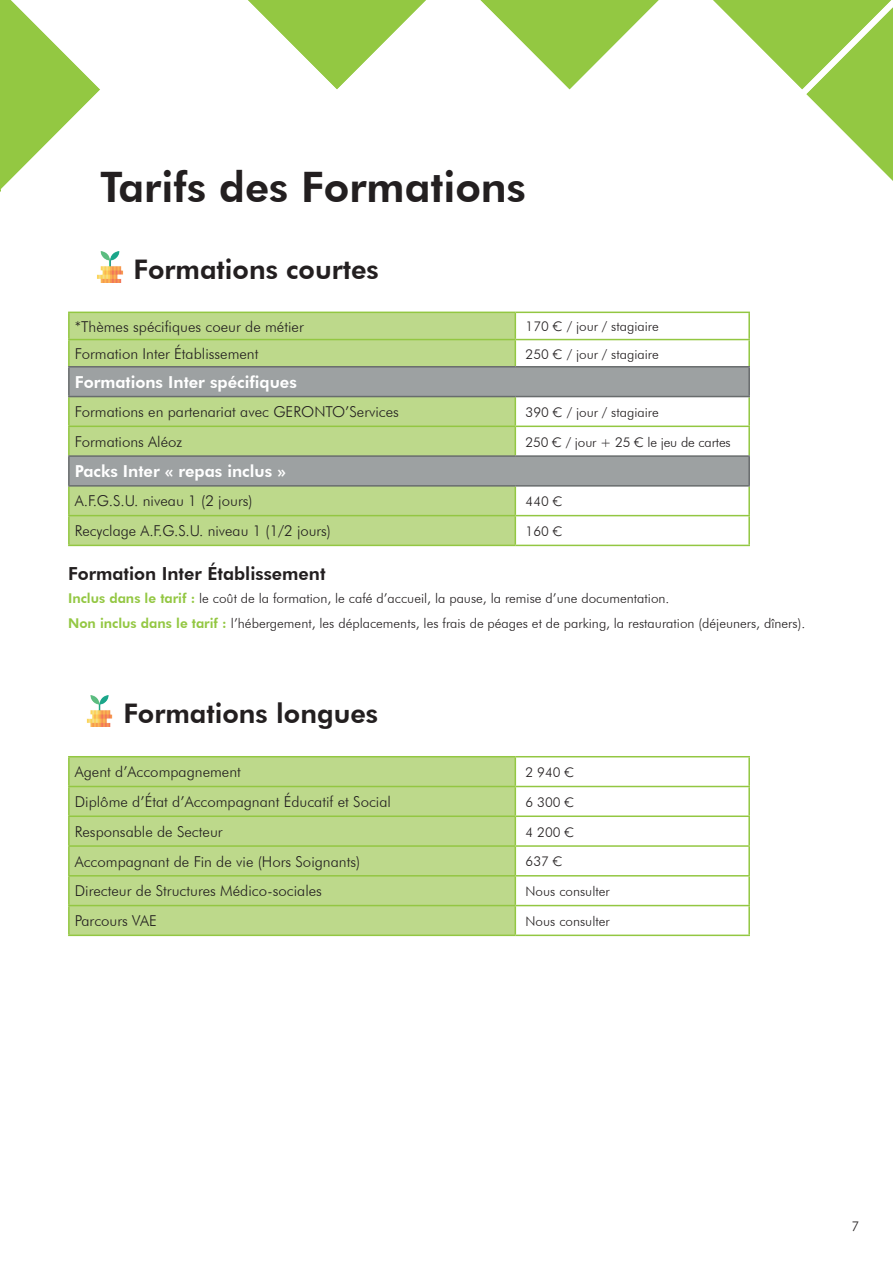
<style>
.page{position:relative;width:893px;height:1263px;background:#fff}
.page>*{position:absolute;margin:0;border:0;box-sizing:border-box;transform-origin:0 0}
.t1{font:800 42px "Futura BT";color:#231f20}
.t2{font:800 27px "Futura BT";color:#231f20}
.t3{font:800 18px "Futura BT";color:#231f20}
.t4{font:800 16.5px "Futura BT";color:#fff}
.t5{font:300 15px "Futura BT";color:#231f20}
.t6{font:300 13.5px/24.8px "Futura BT";color:#231f20}
.s1{font-family:"Aquawax"}
.s2{font-weight:800;color:#93c742}
</style>
<div class="page">
<img style="left:0;top:0;width:893px;height:192px">
<img style="left:97px;top:251px;width:27px;height:31px">
<img style="left:86px;top:696px;width:27px;height:30px">
<div style="left:70px;top:757px;width:445px;height:177px;background:#bdd98b"></div>
<hr style="left:68px;top:786px;width:447px;height:1px;background:#93c742">
<hr style="left:515px;top:786px;width:235px;height:1px;background:#93c742">
<hr style="left:68px;top:845px;width:447px;height:2px;background:#93c742">
<hr style="left:515px;top:845px;width:235px;height:2px;background:#93c742">
<hr style="left:68px;top:875px;width:447px;height:1px;background:#93c742">
<hr style="left:515px;top:875px;width:235px;height:1px;background:#93c742">
<hr style="left:68px;top:905px;width:447px;height:1px;background:#93c742">
<hr style="left:515px;top:905px;width:235px;height:1px;background:#93c742">
<hr style="left:68px;top:934px;width:447px;height:2px;background:#93c742">
<hr style="left:515px;top:934px;width:235px;height:2px;background:#93c742">
<hr style="left:68px;top:787px;width:2px;height:28px;background:#93c742">
<hr style="left:68px;top:847px;width:2px;height:28px;background:#93c742">
<hr style="left:68px;top:876px;width:2px;height:29px;background:#93c742">
<hr style="left:68px;top:906px;width:2px;height:28px;background:#93c742">
<svg style="left:515px;top:757px;width:1px;height:177px"></svg>
<hr style="left:748px;top:787px;width:2px;height:28px;background:#93c742">
<hr style="left:748px;top:847px;width:2px;height:28px;background:#93c742">
<hr style="left:748px;top:876px;width:2px;height:29px;background:#93c742">
<hr style="left:748px;top:906px;width:2px;height:28px;background:#93c742">
<hr style="left:68px;top:756px;width:447px;height:1px;background:#93c742">
<hr style="left:68px;top:757px;width:2px;height:29px;background:#93c742">
<hr style="left:515px;top:756px;width:235px;height:1px;background:#93c742">
<hr style="left:748px;top:757px;width:2px;height:29px;background:#93c742">
<hr style="left:68px;top:815px;width:447px;height:2px;background:#93c742">
<hr style="left:68px;top:817px;width:2px;height:28px;background:#93c742">
<hr style="left:515px;top:815px;width:235px;height:2px;background:#93c742">
<hr style="left:748px;top:817px;width:2px;height:28px;background:#93c742">
<div style="left:70px;top:313px;width:445px;height:232px;background:#bdd98b"></div>
<svg style="left:70px;top:367px;width:678px;height:118px;fill:#9da1a2"></svg>
<hr style="left:68px;top:515px;width:447px;height:1px;background:#93c742">
<hr style="left:515px;top:515px;width:235px;height:1px;background:#93c742">
<hr style="left:68px;top:545px;width:447px;height:1px;background:#93c742">
<hr style="left:515px;top:545px;width:235px;height:1px;background:#93c742">
<hr style="left:68px;top:397px;width:2px;height:29px;background:#93c742">
<hr style="left:68px;top:487px;width:2px;height:28px;background:#93c742">
<hr style="left:68px;top:516px;width:2px;height:29px;background:#93c742">
<svg style="left:515px;top:313px;width:1px;height:53px"></svg>
<svg style="left:515px;top:397px;width:1px;height:58px"></svg>
<svg style="left:515px;top:487px;width:1px;height:58px"></svg>
<hr style="left:748px;top:397px;width:2px;height:29px;background:#93c742">
<hr style="left:748px;top:487px;width:2px;height:28px;background:#93c742">
<hr style="left:748px;top:516px;width:2px;height:29px;background:#93c742">
<hr style="left:68px;top:312px;width:447px;height:1px;background:#93c742">
<hr style="left:68px;top:313px;width:2px;height:26px;background:#93c742">
<hr style="left:515px;top:312px;width:235px;height:1px;background:#93c742">
<hr style="left:748px;top:313px;width:2px;height:26px;background:#93c742">
<hr style="left:68px;top:339px;width:447px;height:1px;background:#93c742">
<hr style="left:68px;top:340px;width:2px;height:26px;background:#93c742">
<hr style="left:515px;top:339px;width:235px;height:1px;background:#93c742">
<hr style="left:748px;top:340px;width:2px;height:26px;background:#93c742">
<hr style="left:68px;top:426px;width:447px;height:1px;background:#93c742">
<hr style="left:68px;top:427px;width:2px;height:28px;background:#93c742">
<hr style="left:515px;top:426px;width:235px;height:1px;background:#93c742">
<hr style="left:748px;top:427px;width:2px;height:28px;background:#93c742">
<hr style="left:68px;top:366px;width:447px;height:1px;background:#686c6d">
<hr style="left:68px;top:367px;width:2px;height:29px;background:#686c6d">
<hr style="left:515px;top:366px;width:235px;height:1px;background:#686c6d">
<hr style="left:748px;top:367px;width:2px;height:29px;background:#686c6d">
<hr style="left:68px;top:396px;width:447px;height:1px;background:#686c6d">
<hr style="left:515px;top:396px;width:235px;height:1px;background:#686c6d">
<hr style="left:68px;top:455px;width:447px;height:2px;background:#686c6d">
<hr style="left:68px;top:457px;width:2px;height:28px;background:#686c6d">
<hr style="left:515px;top:455px;width:235px;height:2px;background:#686c6d">
<hr style="left:748px;top:457px;width:2px;height:28px;background:#686c6d">
<hr style="left:68px;top:485px;width:447px;height:2px;background:#686c6d">
<hr style="left:515px;top:485px;width:235px;height:2px;background:#686c6d">
<h1 class="t1" style="left:100px;top:161px;width:427px">Tarifs des Formations</h1>
<h2 class="t2" style="left:133px;top:253px;width:247px">Formations courtes</h2>
<p class="t5" style="left:75px;top:317px;width:230px">*Thèmes spécifiques coeur de métier</p>
<p class="t6" style="left:526px;top:314px;width:135px">170 <span class="s1">€</span> / jour / stagiaire</p>
<p class="t5" style="left:75px;top:344px;width:185px">Formation Inter Établissement</p>
<p class="t6" style="left:526px;top:341px;width:135px">250 <span class="s1">€</span> / jour / stagiaire</p>
<p class="t4" style="left:75px;top:372px;width:224px">Formations Inter spécifiques</p>
<p class="t5" style="left:75px;top:403px;width:326px">Formations en partenariat avec GERONTO’Services</p>
<p class="t6" style="left:526px;top:400px;width:135px">390 <span class="s1">€</span> / jour / stagiaire</p>
<p class="t5" style="left:75px;top:432px;width:109px">Formations Aléoz</p>
<p class="t6" style="left:526px;top:429px;width:207px">250 <span class="s1">€</span> / jour + 25 <span class="s1">€</span> le jeu de cartes</p>
<p class="t4" style="left:75px;top:461px;width:213px">Packs Inter « repas inclus »</p>
<p class="t5" style="left:75px;top:492px;width:179px">A.F.G.S.U. niveau 1 (2 jours)</p>
<p class="t6" style="left:526px;top:489px;width:38px">440 <span class="s1">€</span></p>
<p class="t5" style="left:75px;top:522px;width:258px">Recyclage A.F.G.S.U. niveau 1 (1/2 jours)</p>
<p class="t6" style="left:526px;top:519px;width:38px">160 <span class="s1">€</span></p>
<p class="t3" style="left:68px;top:563px;width:259px">Formation Inter Établissement</p>
<p class="t6" style="left:68px;top:586px;width:739px"><span class="s2">Inclus dans le tarif :</span> le coût de la formation, le café d’accueil, la pause, la remise d’une documentation.<br><span class="s2">Non inclus dans le tarif :</span> l’hébergement, les déplacements, les frais de péages et de parking, la restauration (déjeuners, dîners).</p>
<h2 class="t2" style="left:123px;top:697px;width:256px">Formations longues</h2>
<p class="t5" style="left:75px;top:763px;width:168px">Agent d’Accompagnement</p>
<p class="t6" style="left:526px;top:760px;width:50px">2 940 <span class="s1">€</span></p>
<p class="t5" style="left:75px;top:793px;width:318px">Diplôme d’État d’Accompagnant Éducatif et Social</p>
<p class="t6" style="left:526px;top:789px;width:50px">6 300 <span class="s1">€</span></p>
<p class="t5" style="left:75px;top:822px;width:149px">Responsable de Secteur</p>
<p class="t6" style="left:526px;top:819px;width:50px">4 200 <span class="s1">€</span></p>
<p class="t5" style="left:75px;top:852px;width:287px">Accompagnant de Fin de vie (Hors Soignants)</p>
<p class="t6" style="left:526px;top:849px;width:38px">637 <span class="s1">€</span></p>
<p class="t5" style="left:75px;top:882px;width:249px">Directeur de Structures Médico-sociales</p>
<p class="t6" style="left:526px;top:878px;width:86px">Nous consulter</p>
<p class="t5" style="left:75px;top:912px;width:84px">Parcours VAE</p>
<p class="t6" style="left:526px;top:908px;width:86px">Nous consulter</p>
<p class="t6" style="left:851px;top:1213px;width:9px">7</p>
</div>
